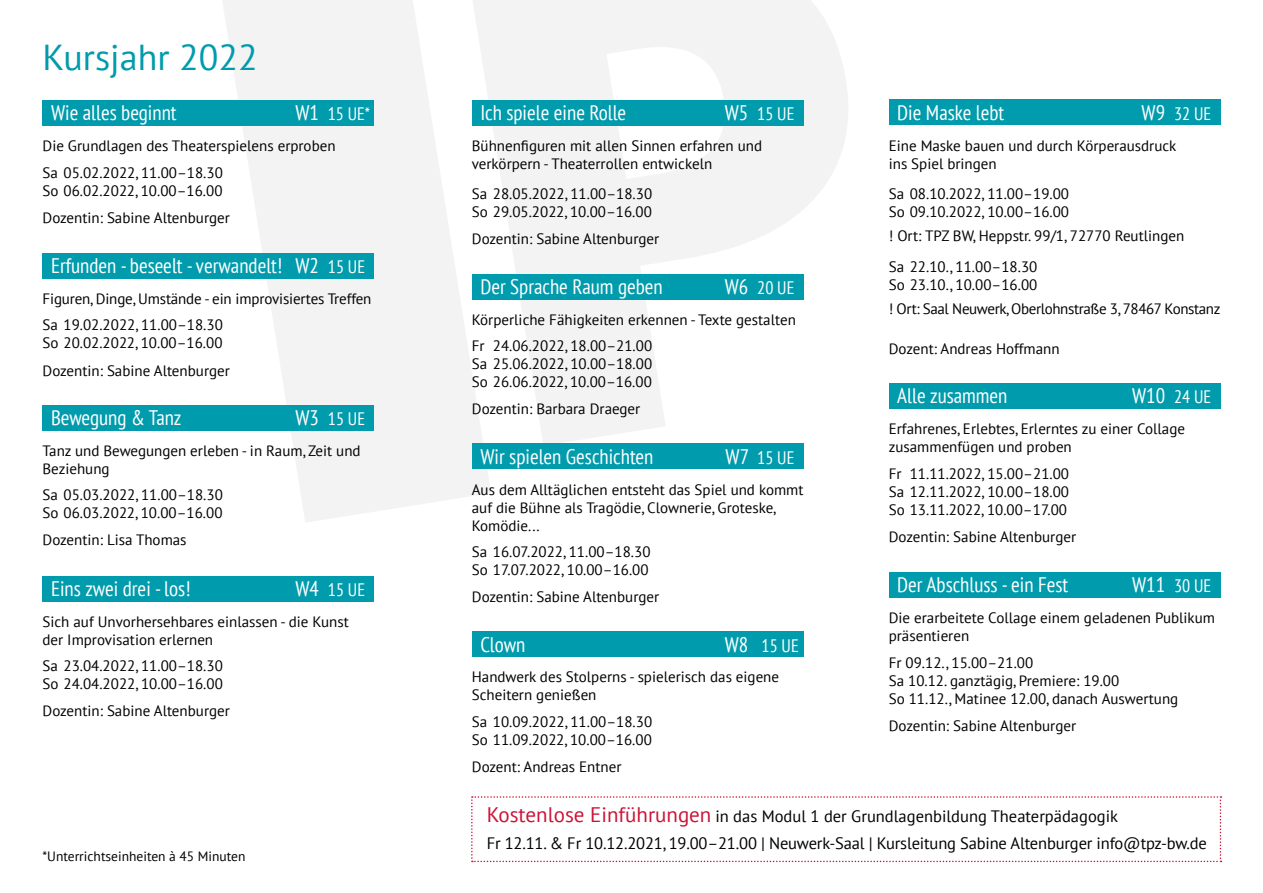
<style>
.page{position:relative;width:1263px;height:893px;background:#fff}
.page>*{position:absolute;margin:0;border:0;box-sizing:border-box;transform-origin:0 0}
.t1{font:36px "PT Sans";color:#009bac}
.t2{font:condensed 21px "PT Sans";color:#fff}
.t3{font:condensed 18px "PT Sans";color:#fff}
.t4{font:16.5px/27px "PT Sans";letter-spacing:-.01em;color:#000}
.t5{font:15px/18px "PT Sans";color:#000}
.t6{font:15px/24px "PT Sans";letter-spacing:-.025em;color:#000}
.t7{font:13.5px "PT Sans";color:#000}
.s1{font-size:21px}
.s2{font-size:18px}
.s3{font-size:21px;color:#cc1236}
</style>
<div class="page">
<svg style="left:222px;top:0;width:269px;height:522px;fill:#f3f3f4"></svg>
<svg style="left:470px;top:0;width:378px;height:446px;fill:#f3f3f4"></svg>
<div style="left:43px;top:100px;width:331px;height:25px;background:#009bac"></div>
<div style="left:43px;top:253px;width:331px;height:25px;background:#009bac"></div>
<div style="left:43px;top:405px;width:331px;height:25px;background:#009bac"></div>
<div style="left:43px;top:576px;width:331px;height:25px;background:#009bac"></div>
<div style="left:472px;top:100px;width:331px;height:25px;background:#009bac"></div>
<div style="left:472px;top:274px;width:331px;height:25px;background:#009bac"></div>
<div style="left:472px;top:444px;width:331px;height:25px;background:#009bac"></div>
<div style="left:472px;top:631px;width:331px;height:26px;background:#009bac"></div>
<div style="left:889px;top:100px;width:331px;height:25px;background:#009bac"></div>
<div style="left:889px;top:383px;width:331px;height:26px;background:#009bac"></div>
<div style="left:889px;top:572px;width:331px;height:26px;background:#009bac"></div>
<svg style="left:471px;top:796px;width:750px;height:66px"></svg>
<h1 class="t1" style="left:43px;top:34px;width:217px">Kursjahr 2022</h1>
<h2 class="t2" style="left:51px;top:99px;width:127px">Wie alles beginnt</h2>
<p class="t3" style="left:295px;top:102px;width:76px"><span class="s1">W1</span> 15 UE*</p>
<p class="t5" style="left:43px;top:132px;width:295px;line-height:26.5px">Die Grundlagen des Theaterspielens erproben<br>Sa 05.02.2022, 11.00–18.30</p>
<p class="t5" style="left:43px;top:176px;width:189px;line-height:27px">So 06.02.2022, 10.00–16.00<br>Dozentin: Sabine Altenburger</p>
<h2 class="t2" style="left:51px;top:252px;width:315px">Erfunden - beseelt - verwandelt! W2 <span class="s2">15 UE</span></h2>
<p class="t5" style="left:43px;top:285px;width:330px;line-height:26.5px">Figuren, Dinge, Umstände - ein improvisiertes Treffen<br>Sa 19.02.2022, 11.00–18.30</p>
<p class="t5" style="left:43px;top:329px;width:189px;line-height:27px">So 20.02.2022, 10.00–16.00<br>Dozentin: Sabine Altenburger</p>
<h2 class="t2" style="left:51px;top:404px;width:132px">Bewegung &amp; Tanz</h2>
<p class="t3" style="left:295px;top:407px;width:71px"><span class="s1">W3</span> 15 UE</p>
<p class="t5" style="left:43px;top:441px;width:320px">Tanz und Bewegungen erleben - in Raum, Zeit und<br>Beziehung</p>
<p class="t5" style="left:43px;top:486px;width:182px">Sa 05.03.2022, 11.00–18.30<br>So 06.03.2022, 10.00–16.00</p>
<p class="t5" style="left:43px;top:531px;width:146px">Dozentin: Lisa Thomas</p>
<h2 class="t2" style="left:51px;top:575px;width:141px">Eins zwei drei - los!</h2>
<p class="t3" style="left:295px;top:578px;width:71px"><span class="s1">W4</span> 15 UE</p>
<p class="t5" style="left:43px;top:612px;width:308px">Sich auf Unvorhersehbares einlassen - die Kunst der Improvisation erlernen</p>
<p class="t5" style="left:43px;top:657px;width:182px">Sa 23.04.2022, 11.00–18.30<br>So 24.04.2022, 10.00–16.00</p>
<p class="t5" style="left:43px;top:702px;width:189px">Dozentin: Sabine Altenburger</p>
<p class="t7" style="left:43px;top:847px;width:204px">*Unterrichtseinheiten à 45 Minuten</p>
<h2 class="t2" style="left:480px;top:99px;width:147px">Ich spiele eine Rolle</h2>
<p class="t3" style="left:725px;top:102px;width:71px"><span class="s1">W5</span> 15 UE</p>
<p class="t5" style="left:472px;top:136px;width:292px">Bühnenfiguren mit allen Sinnen erfahren und verkörpern - Theaterrollen entwickeln</p>
<p class="t5" style="left:472px;top:185px;width:182px">Sa 28.05.2022, 11.00–18.30<br>So 29.05.2022, 10.00–16.00</p>
<p class="t5" style="left:472px;top:230px;width:189px">Dozentin: Sabine Altenburger</p>
<h2 class="t2" style="left:480px;top:273px;width:184px">Der Sprache Raum geben</h2>
<p class="t3" style="left:725px;top:276px;width:71px"><span class="s1">W6</span> 20 UE</p>
<p class="t5" style="left:472px;top:306px;width:325px;line-height:26.5px">Körperliche Fähigkeiten erkennen - Texte gestalten<br>Fr 24.06.2022, 18.00–21.00</p>
<p class="t5" style="left:472px;top:355px;width:182px">Sa 25.06.2022, 10.00–18.00<br>So 26.06.2022, 10.00–16.00</p>
<p class="t5" style="left:472px;top:400px;width:170px">Dozentin: Barbara Draeger</p>
<h2 class="t2" style="left:480px;top:443px;width:175px">Wir spielen Geschichten</h2>
<p class="t3" style="left:726px;top:446px;width:70px"><span class="s1">W7</span> 15 UE</p>
<p class="t5" style="left:472px;top:480px;width:333px">Aus dem Alltäglichen entsteht das Spiel und kommt auf die Bühne als Tragödie, Clownerie, Groteske,<br>Komödie...</p>
<p class="t5" style="left:472px;top:542px;width:180px">Sa 16.07.2022, 11.00–18.30<br>So 17.07.2022, 10.00–16.00</p>
<p class="t5" style="left:472px;top:587px;width:189px">Dozentin: Sabine Altenburger</p>
<h2 class="t2" style="left:480px;top:631px;width:47px">Clown</h2>
<p class="t3" style="left:725px;top:634px;width:76px"><span class="s1">W8</span> 15 UE</p>
<p class="t5" style="left:472px;top:668px;width:309px">Handwerk des Stolperns - spielerisch das eigene<br>Scheitern genießen</p>
<p class="t5" style="left:472px;top:712px;width:182px">Sa 10.09.2022, 11.00–18.30<br>So 11.09.2022, 10.00–16.00</p>
<p class="t5" style="left:472px;top:757px;width:151px">Dozent: Andreas Entner</p>
<h2 class="t2" style="left:897px;top:99px;width:109px">Die Maske lebt</h2>
<p class="t3" style="left:1141px;top:102px;width:71px"><span class="s1">W9</span> 32 UE</p>
<p class="t5" style="left:889px;top:136px;width:289px">Eine Maske bauen und durch Körperausdruck ins Spiel bringen</p>
<p class="t5" style="left:889px;top:185px;width:182px">Sa 08.10.2022, 11.00–19.00<br>So 09.10.2022, 10.00–16.00</p>
<p class="t5" style="left:889px;top:220px;width:297px;line-height:30.8px">! Ort: TPZ BW, Heppstr. 99/1, 72770 Reutlingen<br>Sa 22.10., 11.00–18.30</p>
<p class="t6" style="left:889px;top:272px;width:333px">So 23.10., 10.00–16.00<br>! Ort: Saal Neuwerk, Oberlohnstraße 3, 78467 Konstanz</p>
<p class="t5" style="left:889px;top:339px;width:172px">Dozent: Andreas Hoffmann</p>
<h2 class="t2" style="left:897px;top:382px;width:112px">Alle zusammen</h2>
<p class="t3" style="left:1132px;top:385px;width:81px"><span class="s1">W10</span> 24 UE</p>
<p class="t5" style="left:889px;top:419px;width:298px">Erfahrenes, Erlebtes, Erlerntes zu einer Collage zusammenfügen und proben</p>
<p class="t5" style="left:889px;top:464px;width:182px;text-align:justify">Fr 11.11.2022, 15.00–21.00<br>Sa 12.11.2022, 10.00–18.00<br>So 13.11.2022, 10.00–17.00</p>
<p class="t5" style="left:889px;top:527px;width:189px">Dozentin: Sabine Altenburger</p>
<h2 class="t2" style="left:897px;top:571px;width:172px">Der Abschluss - ein Fest</h2>
<p class="t3" style="left:1132px;top:574px;width:81px"><span class="s1">W11</span> 30 UE</p>
<p class="t5" style="left:889px;top:608px;width:328px">Die erarbeitete Collage einem geladenen Publikum präsentieren</p>
<p class="t5" style="left:889px;top:653px;width:291px">Fr 09.12., 15.00–21.00<br>Sa 10.12. ganztägig, Premiere: 19.00<br>So 11.12., Matinee 12.00, danach Auswertung</p>
<p class="t5" style="left:889px;top:716px;width:189px">Dozentin: Sabine Altenburger</p>
<p class="t4" style="left:487px;top:803px;width:722px"><span class="s3">Kostenlose Einführungen</span> in das Modul 1 der Grundlagenbildung Theaterpädagogik<br>Fr 12.11. &amp; Fr 10.12.2021, 19.00–21.00 | Neuwerk-Saal | Kursleitung Sabine Altenburger info@tpz-bw.de</p>
</div>
